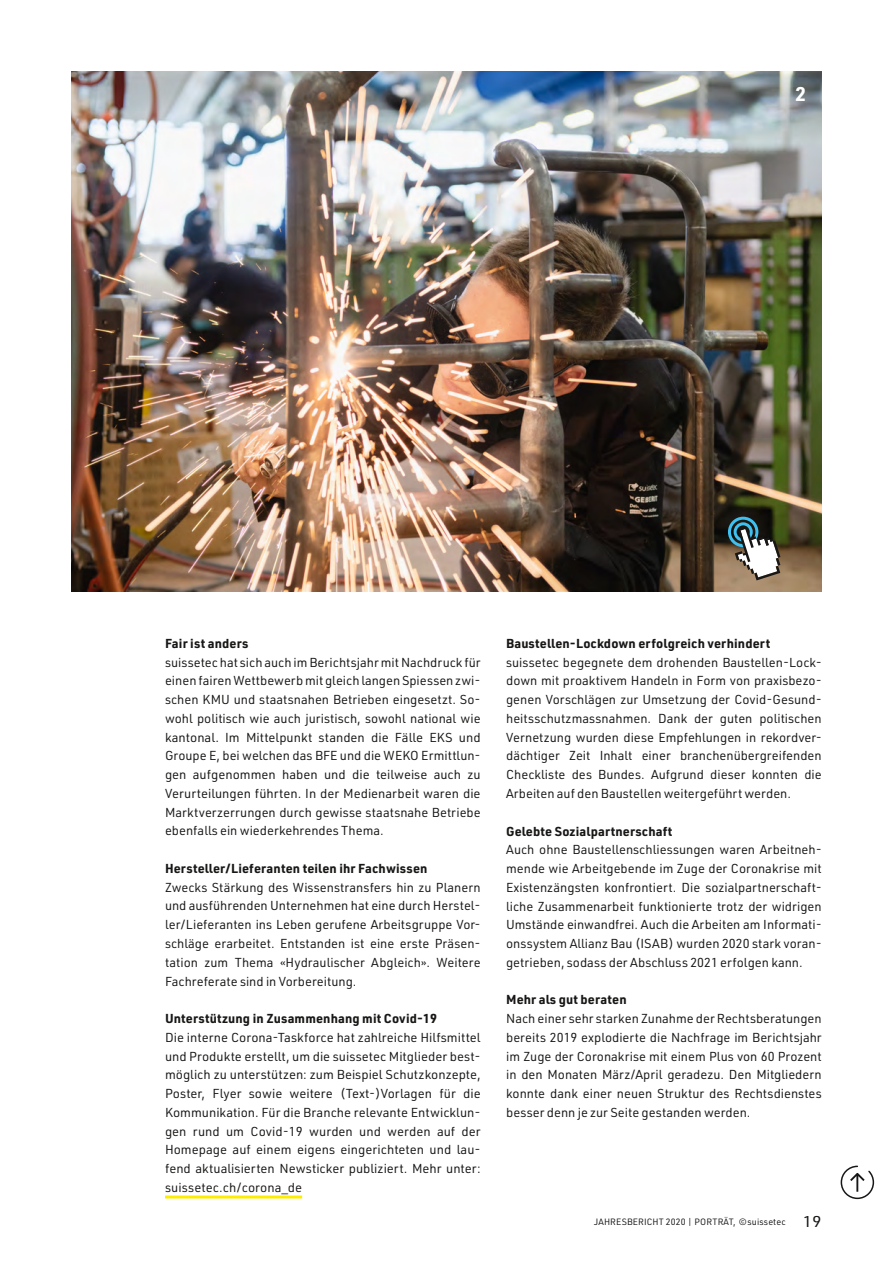
<style>
.page{position:relative;width:893px;height:1263px;background:#fff}
.page>*{position:absolute;margin:0;border:0;box-sizing:border-box;transform-origin:0 0}
.t1{font:700 19.5px "URWDIN";color:#fff}
.t2{font:12.75px/18.8px "URWDIN";color:#181716;text-align:justify}
.t3{font:700 12.75px "URWDIN";letter-spacing:.01em;color:#181716}
.t4{font:9px "URWDIN";letter-spacing:.01em;color:#181716}
.s1{font-size:15.3px}
</style>
<div class="page">
<svg style="left:840px;top:1165px;width:35px;height:35px"></svg>
<hr style="left:165px;top:1195px;width:137px;height:3px;background:#ffed00">
<img style="left:71px;top:71px;width:751px;height:521px">
<div style="left:734px;top:522px;width:19px;height:19px;border:3px solid #3ec0f0;border-radius:50%"></div>
<div style="left:728px;top:517px;width:30px;height:30px;border:3px solid #3ec0f0;border-radius:50%"></div>
<svg style="left:735px;top:527px;width:45px;height:53px"></svg>
<h1 class="t1" style="left:796px;top:80px;width:12px">2</h1>
<p class="t3" style="left:165px;top:635px;width:85px">Fair ist anders</p>
<p class="t2" style="left:165px;top:652px;width:317px">suissetec hat sich auch im Berichtsjahr mit Nachdruck für einen fairen Wettbewerb mit gleich langen Spiessen zwi&shy;schen KMU und staatsnahen Betrieben eingesetzt. So&shy;wohl politisch wie auch juristisch, sowohl national wie kantonal. Im Mittelpunkt standen die Fälle EKS und Groupe E, bei welchen das BFE und die WEKO Ermittlun&shy;gen aufgenommen haben und die teilweise auch zu Verurteilungen führten. In der Medienarbeit waren die Marktverzerrungen durch gewisse staatsnahe Betriebe ebenfalls ein wiederkehrendes Thema.</p>
<p class="t3" style="left:165px;top:860px;width:264px">Hersteller/Lieferanten teilen ihr Fachwissen</p>
<p class="t2" style="left:165px;top:877px;width:317px;text-align:left">Zwecks Stärkung des Wissenstransfers hin zu Planern und ausführenden Unternehmen hat eine durch Herstel&shy;ler/Lieferanten ins Leben gerufene Arbeitsgruppe Vor&shy;schläge erarbeitet. Entstanden ist eine erste Präsen&shy;tation zum Thema «Hydraulischer Abgleich». Weitere Fachreferate sind in Vorbereitung.</p>
<p class="t3" style="left:165px;top:1010px;width:273px">Unterstützung in Zusammenhang mit Covid-19</p>
<p class="t2" style="left:165px;top:1027px;width:317px">Die interne Corona-Taskforce hat zahlreiche Hilfsmittel und Produkte erstellt, um die suissetec Mitglieder best&shy;möglich zu unterstützen: zum Beispiel Schutzkonzepte, Poster, Flyer sowie weitere (Text-)Vorlagen für die Kommunikation. Für die Branche relevante Entwicklun&shy;gen rund um Covid-19 wurden und werden auf der Homepage auf einem eigens eingerichteten und lau&shy;fend aktualisierten Newsticker publiziert. Mehr unter: suissetec.ch/corona_de</p>
<p class="t3" style="left:506px;top:635px;width:266px">Baustellen-Lockdown erfolgreich verhindert</p>
<p class="t2" style="left:506px;top:652px;width:317px">suissetec begegnete dem drohenden Baustellen-Lock&shy;down mit proaktivem Handeln in Form von praxisbezo&shy;genen Vorschlägen zur Umsetzung der Covid-Gesund&shy;heitsschutzmassnahmen. Dank der guten politischen Vernetzung wurden diese Empfehlungen in rekordver&shy;dächtiger Zeit Inhalt einer branchenübergreifenden Checkliste des Bundes. Aufgrund dieser konnten die Arbeiten auf den Baustellen weitergeführt werden.</p>
<p class="t3" style="left:506px;top:822px;width:168px">Gelebte Sozialpartnerschaft</p>
<p class="t2" style="left:506px;top:840px;width:317px;text-align:left">Auch ohne Baustellenschliessungen waren Arbeitneh&shy;mende wie Arbeitgebende im Zuge der Coronakrise mit Existenzängsten konfrontiert. Die sozialpartnerschaft&shy;liche Zusammenarbeit funktionierte trotz der widrigen Umstände einwandfrei. Auch die Arbeiten am Informati&shy;onssystem Allianz Bau (ISAB) wurden 2020 stark voran&shy;getrieben, sodass der Abschluss 2021 erfolgen kann.</p>
<p class="t3" style="left:506px;top:991px;width:122px">Mehr als gut beraten</p>
<p class="t2" style="left:506px;top:1009px;width:317px">Nach einer sehr starken Zunahme der Rechtsberatungen bereits 2019 explodierte die Nachfrage im Berichtsjahr im Zuge der Coronakrise mit einem Plus von 60 Prozent in den Monaten März/April geradezu. Den Mitgliedern konnte dank einer neuen Struktur des Rechtsdienstes besser denn je zur Seite gestanden werden.</p>
<p class="t4" style="left:594px;top:1216px;width:229px">JAHRESBERICHT 2020 | PORTRÄT, © suissetec <span class="s1">19</span></p>
</div>
